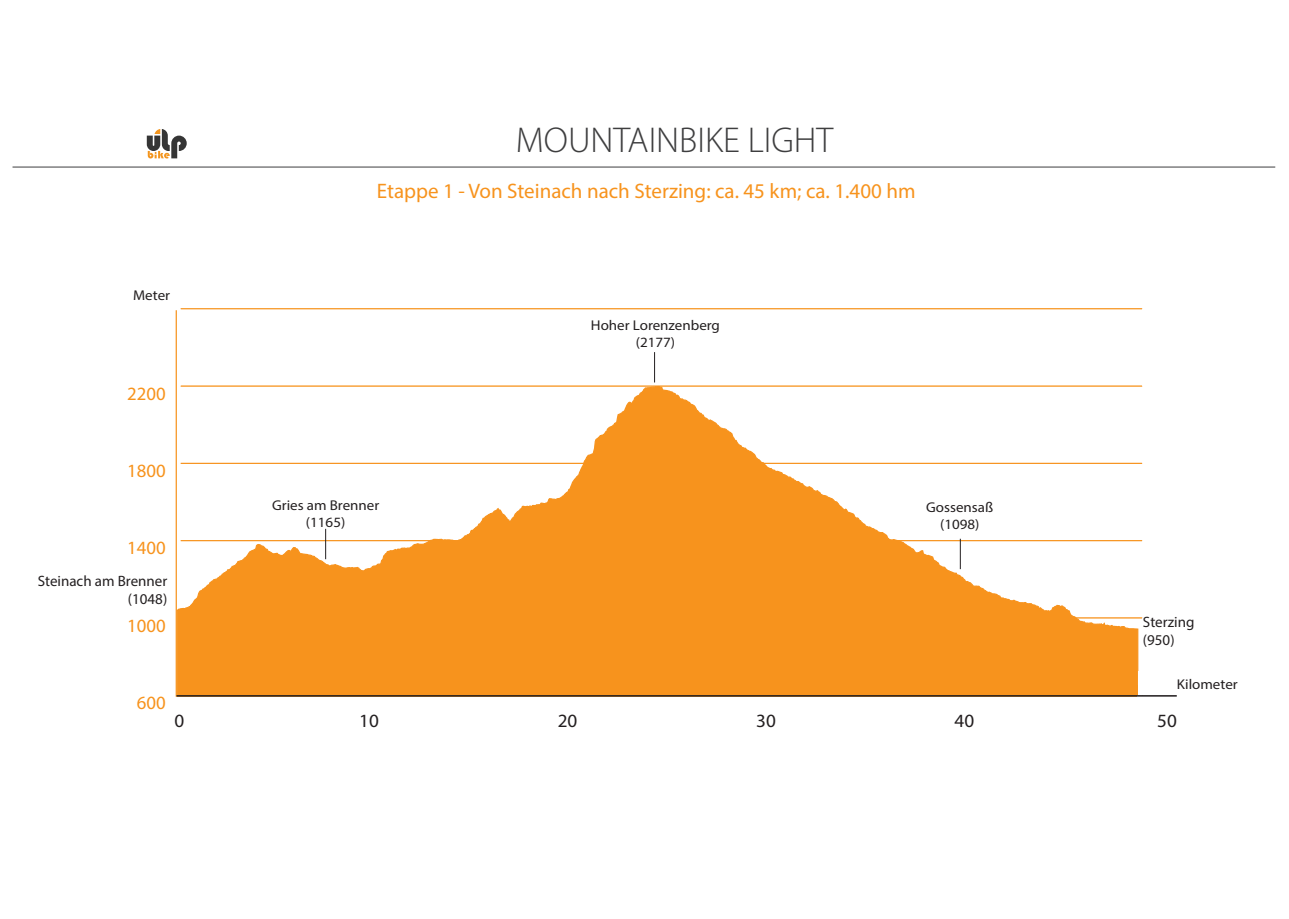
<style>
.page{position:relative;width:1289px;height:919px;background:#fff}
.page>*{position:absolute;margin:0;border:0;box-sizing:border-box;transform-origin:0 0}
.t1{font:300 36px "Myriad Pro";color:#3e3e3f}
.t2{font:21px "Myriad Pro";color:#f7931d}
.t3{font:18.75px "Myriad Pro";color:#f7931d}
.t4{font:18.75px "Myriad Pro";color:#231f20}
.t5{font:15px/18px "Myriad Pro";color:#231f20;text-align:right}
.t6{font:14.25px/17.1px "Myriad Pro";color:#231f20;text-align:center;scale:1.06 1}
</style>
<div class="page">
<svg style="left:176px;top:385px;width:962px;height:312px"></svg>
<hr style="left:176px;top:310px;width:1px;height:386px;background:#f7931d">
<hr style="left:181px;top:617px;width:960px;height:1px;background:#f7931d">
<hr style="left:181px;top:540px;width:960px;height:1px;background:#f7931d">
<hr style="left:181px;top:462px;width:960px;height:2px;background:#f7931d">
<hr style="left:181px;top:385px;width:960px;height:1px;background:#f7931d">
<hr style="left:181px;top:308px;width:960px;height:1px;background:#f7931d">
<hr style="left:176px;top:695px;width:1000px;height:1px;background:#231f20">
<svg style="left:180px;top:685px;width:962px;height:12px;background:#db841e"></svg>
<hr style="left:654px;top:352px;width:1px;height:30px;background:#231f20">
<hr style="left:325px;top:528px;width:1px;height:31px;background:#231f20">
<hr style="left:960px;top:538px;width:1px;height:31px;background:#231f20">
<svg style="left:147px;top:129px;width:40px;height:29px"></svg>
<hr style="left:13px;top:167px;width:1262px;height:1px;background:#3e3e3f">
<div style="left:1138px;top:671px;width:15px;height:24px;background:#fff"></div>
<h1 class="t1" style="left:516px;top:118px;width:319px">MOUNTAINBIKE LIGHT</h1>
<p class="t6" style="left:133px;top:286px;width:36px">Meter</p>
<h3 class="t3" style="left:127px;top:382px;width:40px">2200</h3>
<h3 class="t3" style="left:127px;top:459px;width:40px">1800</h3>
<h3 class="t3" style="left:127px;top:536px;width:40px">1400</h3>
<p class="t5" style="left:38px;top:571px;width:131px">Steinach am Brenner (1048)</p>
<h3 class="t3" style="left:127px;top:613px;width:40px">1000</h3>
<h3 class="t3" style="left:137px;top:691px;width:30px">600</h3>
<h2 class="t2" style="left:377px;top:178px;width:540px">Etappe 1 - Von Steinach nach Sterzing: ca. 45 km; ca. 1.400 hm</h2>
<p class="t6" style="left:591px;top:316px;width:123px">Hoher Lorenzenberg (2177)</p>
<p class="t6" style="left:272px;top:496px;width:103px">Gries am Brenner (1165)</p>
<p class="t6" style="left:926px;top:498px;width:65px">Gossensaß (1098)</p>
<p class="t5" style="left:1142px;top:613px;width:53px;text-align:left">Sterzing (950)</p>
<p class="t6" style="left:1176px;top:675px;width:59px">Kilometer</p>
<h3 class="t4" style="left:175px;top:709px;width:11px">0</h3>
<h3 class="t4" style="left:359px;top:709px;width:21px">10</h3>
<h3 class="t4" style="left:557px;top:709px;width:21px">20</h3>
<h3 class="t4" style="left:756px;top:709px;width:21px">30</h3>
<h3 class="t4" style="left:954px;top:709px;width:21px">40</h3>
<h3 class="t4" style="left:1157px;top:709px;width:21px">50</h3>
</div>
